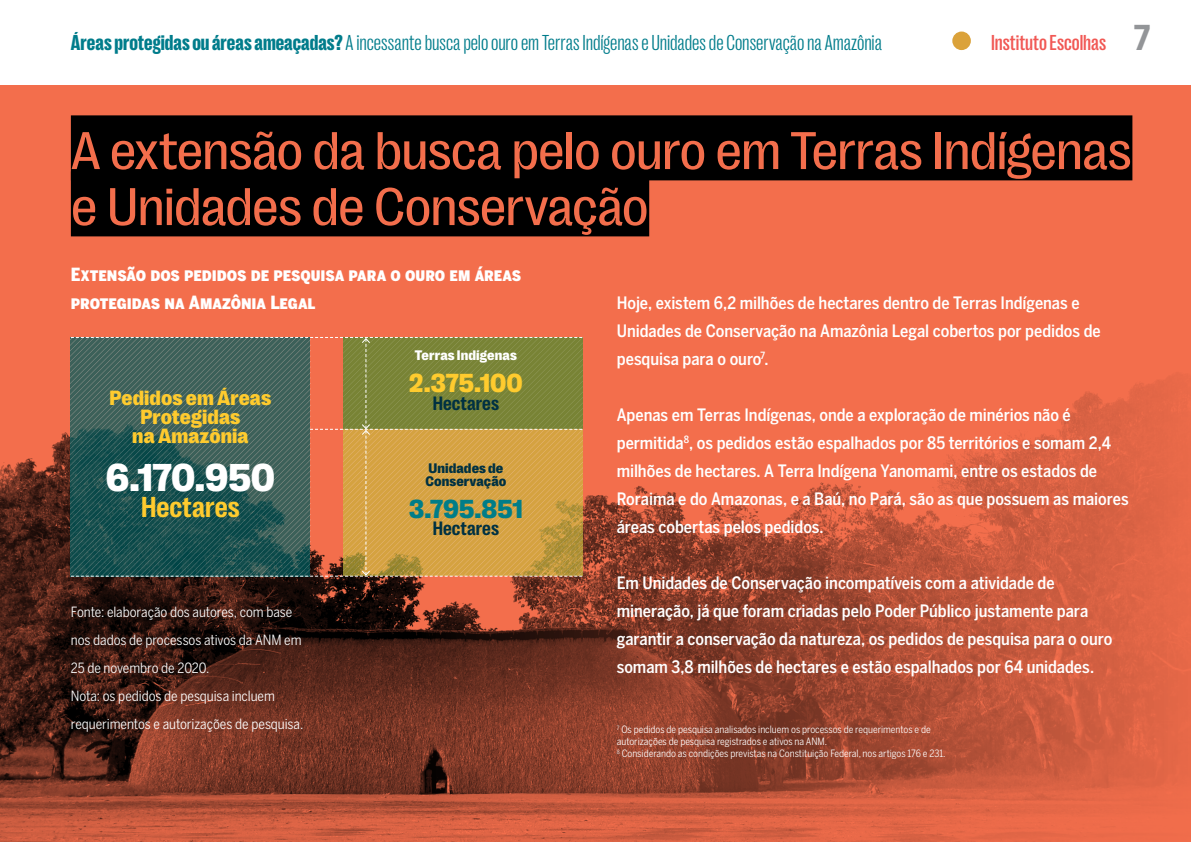
<style>
.page{position:relative;width:1191px;height:842px;background:#fff}
.page>*{position:absolute;margin:0;border:0;box-sizing:border-box;transform-origin:0 0}
.t1{font:54px/56px "Right Grotesk";letter-spacing:-.025em;color:#f36e4c}
.t2{font:39.6px "Right Grotesk Dark";letter-spacing:-.005em;color:#fff}
.t3{font:700 29.4px "Right Grotesk Compact";color:#ffcb2e}
.t4{font:26.6px "Right Grotesk Dark";letter-spacing:-.005em;color:#ffcb2e}
.t5{font:26.6px "Right Grotesk Dark";color:#007d88}
.t6{font:300 condensed 22px "Right Grotesk";letter-spacing:-.005em;color:#007c8b}
.t7{font:500 condensed 22px "Right Grotesk";color:#f15854}
.t8{font:21px/19px "Right Grotesk Dark";letter-spacing:.005em;color:#ffcb2e;text-align:center}
.t9{font:700 19.7px "Right Grotesk Compact";color:#003142}
.t10{font:18px/28px "Benton Sans Cond Black SC";letter-spacing:-.005em;color:#fff}
.t11{font:500 17px/28px "Benton Sans Cond";letter-spacing:-.005em;color:#fff}
.t12{font:14.1px/12.8px "Right Grotesk Dark";letter-spacing:.005em;color:#003142}
.t13{font:14.1px "Right Grotesk Dark";letter-spacing:.005em;color:#fff}
.t14{font:14px/28px "Benton Sans Cond";letter-spacing:-.005em;color:#fff}
.t15{font:10px/12px "Benton Sans Cond";color:#fff}
.s1{font-family:"Right Grotesk Narrow Dark";font-weight:400;font-stretch:normal}
.s2{font-family:"Benton Sans Cond";font-weight:700;font-stretch:normal;font-size:34px;color:#939598}
</style>
<div class="page">
<div style="left:0;top:85px;width:1191px;height:757px;background:#f36e4c"></div>
<img style="left:0;top:337px;width:1191px;height:505px">
<div style="left:952px;top:32px;width:19px;height:18px;background:#dba23a;border-radius:50%"></div>
<div style="left:71px;top:115px;width:1061px;height:65px;background:#000"></div>
<div style="left:71px;top:171px;width:578px;height:65px;background:#000"></div>
<svg style="left:71px;top:337px;width:511px;height:240px;background:#76774b"></svg>
<p class="t6" style="left:71px;top:31px;width:812px"><span class="s1">Áreas protegidas ou áreas ameaçadas?</span>A incessante busca pelo ouro em Terras Indígenas e Unidades de Conservação na Amazônia</p>
<p class="t7" style="left:991px;top:31px;width:161px">Instituto Escolhas <span class="s2">7</span></p>
<h1 class="t1" style="left:71px;top:122px;width:1062px">A extensão da busca pelo ouro em Terras Indígenas e Unidades de Conservação</h1>
<p class="t10" style="left:71px;top:260px;width:452px">Extensão dos pedidos de pesquisa para o ouro em áreas protegidas na Amazônia Legal</p>
<p class="t8" style="left:110px;top:388px;width:163px">Pedidos em Áreas<br>Protegidas<br>na Amazônia</p>
<h2 class="t2" style="left:106px;top:455px;width:171px">6.170.950</h2>
<h3 class="t3" style="left:141px;top:491px;width:100px">Hectares</h3>
<p class="t14" style="left:71px;top:598px;width:234px">Fonte: elaboração dos autores, com base nos dados de processos ativos da ANM em 25 de novembro de 2020.<br>Nota: os pedidos de pesquisa incluem requerimentos e autorizações de pesquisa.</p>
<p class="t13" style="left:415px;top:348px;width:103px">Terras Indígenas</p>
<h3 class="t4" style="left:409px;top:368px;width:115px">2.375.100</h3>
<p class="t9" style="left:433px;top:393px;width:68px">Hectares</p>
<p class="t12" style="left:425px;top:462px;width:82px">Unidades de<br>Conservação</p>
<h3 class="t5" style="left:409px;top:494px;width:115px">3.795.851</h3>
<p class="t9" style="left:433px;top:518px;width:68px">Hectares</p>
<p class="t11" style="left:617px;top:289px;width:485px">Hoje, existem 6,2 milhões de hectares dentro de Terras Indígenas e<br>Unidades de Conservação na Amazônia Legal cobertos por pedidos de pesquisa para o ouro<sup>7</sup>.</p>
<p class="t11" style="left:617px;top:401px;width:513px">Apenas em Terras Indígenas, onde a exploração de minérios não é permitida<sup>8</sup>, os pedidos estão espalhados por 85 territórios e somam 2,4 milhões de hectares. A Terra Indígena Yanomami, entre os estados de Roraima e do Amazonas, e a Baú, no Pará, são as que possuem as maiores áreas cobertas pelos pedidos.</p>
<p class="t11" style="left:617px;top:569px;width:497px">Em Unidades de Conservação incompatíveis com a atividade de mineração, já que foram criadas pelo Poder Público justamente para garantir a conservação da natureza, os pedidos de pesquisa para o ouro somam 3,8 milhões de hectares e estão espalhados por 64 unidades.</p>
<p class="t15" style="left:617px;top:723px;width:330px"><sup>7</sup> Os pedidos de pesquisa analisados incluem os processos de requerimentos e de autorizações de pesquisa registrados e ativos na ANM.<br><sup>8</sup> Considerando as condições previstas na Constituição Federal, nos artigos 176 e 231.</p>
</div>
